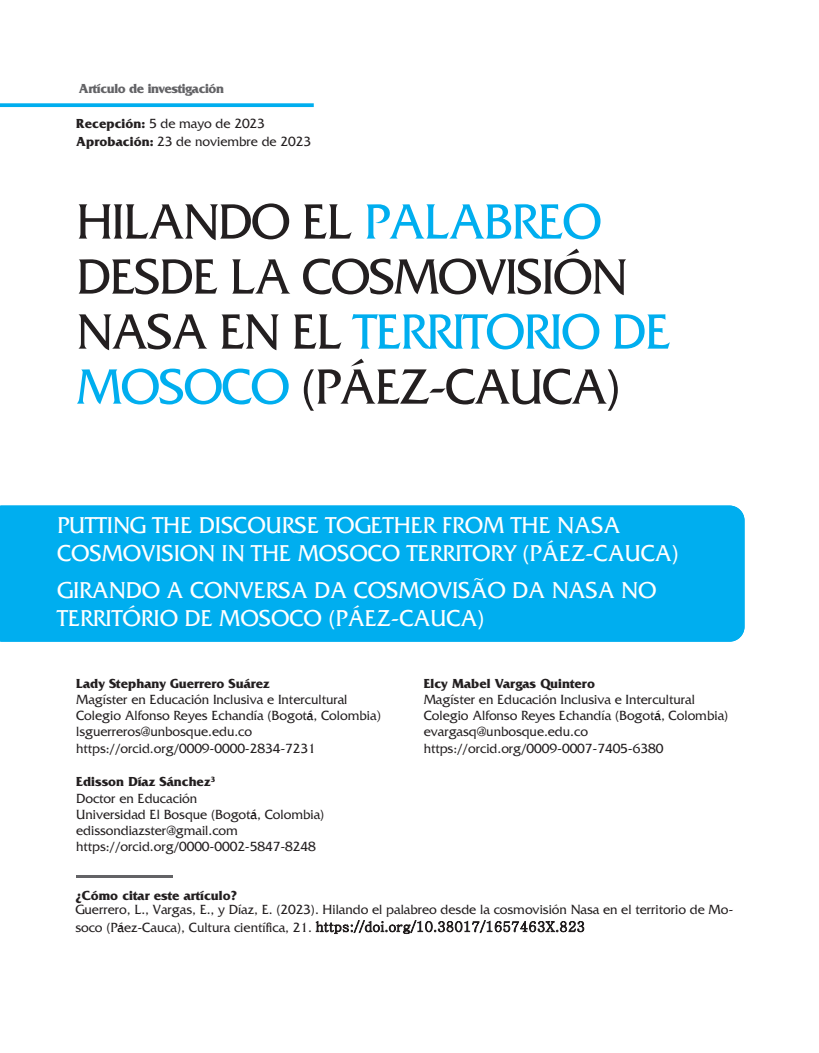
<style>
.page{position:relative;width:819px;height:1053px;background:#fff}
.page>*{position:absolute;margin:0;border:0;box-sizing:border-box;transform-origin:0 0}
.t1{font:51.25px/55px "Septimus";letter-spacing:-.03em;color:#231f20}
.t2{font:23.75px/28.5px "Septimus";color:#fff}
.t3{font:13.75px/16.2px "Septimus";color:#231f20}
.t4{font:700 13.75px "Friz Quadrata Std";letter-spacing:-.03em;color:#636366}
.t5{font:700 13.75px "Friz Quadrata Std";color:#231f20}
.s1{font-family:"Friz Quadrata Std";font-weight:700}
.s2{color:#00aeef}
.s3{font-family:"Minion Pro"}
.s4{font-family:"Adobe Myungjo Std";font-weight:500}
</style>
<div class="page">
<svg style="left:0;top:103px;width:314px;height:4px"></svg>
<hr style="left:76px;top:875px;width:96px;height:2px;background:#636366">
<div style="left:0;top:505px;width:744px;height:136px;background:#00aeef"></div>
<p class="t4" style="left:79px;top:81px;width:147px">Artículo de investigación</p>
<p class="t3" style="left:76px;top:115px;width:190px"><span class="s1">Recepción:</span> 5 de mayo de 2023</p>
<p class="t3" style="left:76px;top:133px;width:236px"><span class="s1">Aprobación:</span> 23 de noviembre de 2023</p>
<p class="t1" style="left:76px;top:192px;width:596px">HILANDO EL <span class="s2">PALABREO<br></span>DESDE LA COSMOVISIÓN<br>NASA EN EL <span class="s2">TERRITORIO DE<br>MOSOCO</span> (PÁEZ-CAUCA)</p>
<p class="t2" style="left:57px;top:509px;width:623px">PUTTING THE DISCOURSE TOGETHER FROM THE NASA<br>COSMOVISION IN THE MOSOCO TERRITORY (PÁEZ-CAUCA)</p>
<p class="t2" style="left:57px;top:575px;width:601px">GIRANDO A CONVERSA DA COSMOVISÃO DA NASA NO<br>TERRITÓRIO DE MOSOCO (PÁEZ-CAUCA)</p>
<p class="t3" style="left:76px;top:674px;width:307px"><span class="s1">Lady Stephany Guerrero Suárez<br></span>Magíster en Educación Inclusiva e Intercultural Colegio Alfonso Reyes Echandía (Bogotá, Colombia<span class="s3">) </span>lsguerreros@unbosque.edu.co https://orcid.org/0009-0000-2834-7231</p>
<p class="t3" style="left:76px;top:773px;width:250px"><span class="s1">Edisson Díaz Sánchez</span><sup>3<br></sup>Doctor en Educación<br>Universidad El Bosque (Bogotá, Colombia) edissondiazster@gmail.com https://orcid.org/0000-0002-5847-8248</p>
<p class="t3" style="left:75px;top:888px;width:659px;line-height:13.9px"><span class="s1">¿Cómo citar este artículo?<br></span>Guerrero, L., Vargas, E., y Díaz, E. (2023). Hilando el palabreo desde la cosmovisión Nasa en el territorio de Mo-</p>
<p class="t3" style="left:75px;top:918px;width:511px">soco (Páez-Cauca), Cultura científica, 21. <span class="s4">https://doi.org/10.38017/1657463X.823</span></p>
<p class="t5" style="left:423px;top:675px;width:173px">Elcy Mabel Vargas Quintero</p>
<p class="t3" style="left:423px;top:690px;width:306px">Magíster en Educación Inclusiva e Intercultural<br>Colegio Alfonso Reyes Echandía (Bogotá, Colombia)</p>
<p class="t3" style="left:423px;top:723px;width:166px">evargasq@unbosque.edu.co</p>
<p class="t3" style="left:423px;top:739px;width:241px">https://orcid.org/0009-0007-7405-6380</p>
</div>
